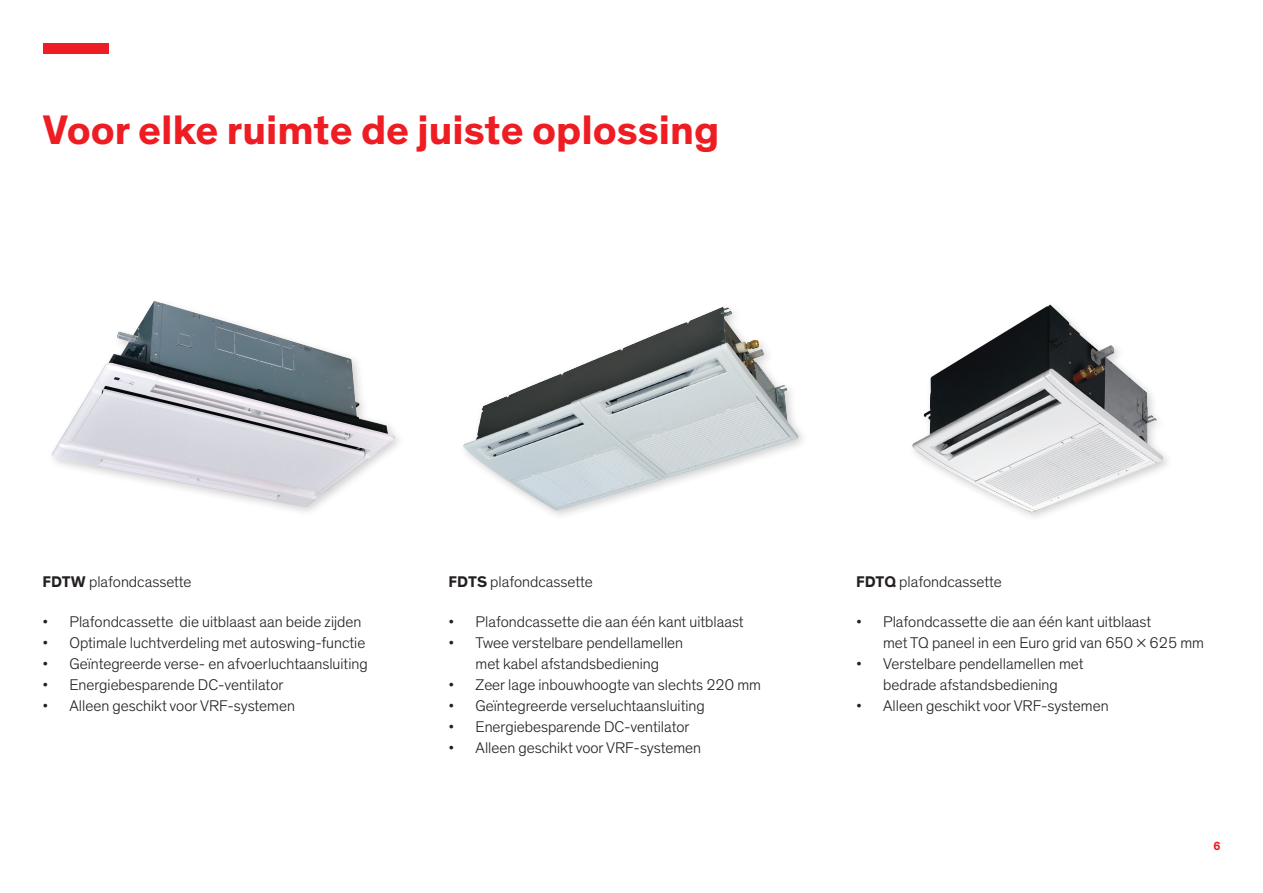
<style>
.page{position:relative;width:1263px;height:893px;background:#fff}
.page>*{position:absolute;margin:0;border:0;box-sizing:border-box;transform-origin:0 0}
.Kop_1_klein{font:700 42px "Theinhardt";color:#ee1d23}
.t1{font:300 15.75px/21px "Theinhardt";color:#231f20;text-align:center}
.Paginanummer_rechts{font:700 12px "Theinhardt";color:#ee1d23}
.s1{font-weight:700}
</style>
<div class="page">
<div style="left:43px;top:43px;width:66px;height:11px;background:#ee1d23"></div>
<img style="left:51px;top:301px;width:346px;height:209px">
<img style="left:463px;top:307px;width:335px;height:204px">
<img style="left:912px;top:305px;width:251px;height:207px">
<p class="Kop_1_klein" style="left:43px;top:104px;width:678px">Voor elke ruimte de juiste oplossing</p>
<p class="t1" style="left:43px;top:571px;width:151px"><span class="s1">FDTW</span> plafondcassette</p>
<p class="t1" style="left:43px;top:611px;width:320px">• Plafondcassette die uitblaast aan beide zijden</p>
<p class="t1" style="left:43px;top:632px;width:324px">• Optimale luchtverdeling met autoswing-functie</p>
<p class="t1" style="left:43px;top:653px;width:327px">• Geïntegreerde verse- en afvoerluchtaansluiting</p>
<p class="t1" style="left:43px;top:674px;width:242px">• Energiebesparende DC-ventilator</p>
<p class="t1" style="left:43px;top:695px;width:254px">• Alleen geschikt voor VRF-systemen</p>
<p class="t1" style="left:449px;top:571px;width:146px"><span class="s1">FDTS</span> plafondcassette</p>
<p class="t1" style="left:449px;top:611px;width:297px">• Plafondcassette die aan één kant uitblaast</p>
<p class="t1" style="left:449px;top:632px;width:236px">• Twee verstelbare pendellamellen met kabel afstandsbediening</p>
<p class="t1" style="left:449px;top:674px;width:314px">• Zeer lage inbouwhoogte van slechts 220 mm</p>
<p class="t1" style="left:449px;top:695px;width:258px">• Geïntegreerde verseluchtaansluiting</p>
<p class="t1" style="left:449px;top:716px;width:242px">• Energiebesparende DC-ventilator</p>
<p class="t1" style="left:449px;top:737px;width:254px">• Alleen geschikt voor VRF-systemen</p>
<p class="t1" style="left:856px;top:571px;width:147px"><span class="s1">FDTQ</span> plafondcassette</p>
<p class="t1" style="left:883px;top:611px;width:322px;text-align:left;text-indent:-27px">• Plafondcassette die aan één kant uitblaast<br>met TQ paneel in een Euro grid van 650 x 625 mm</p>
<p class="t1" style="left:856px;top:653px;width:229px">• Verstelbare pendellamellen met bedrade afstandsbediening</p>
<p class="t1" style="left:856px;top:695px;width:254px">• Alleen geschikt voor VRF-systemen</p>
<p class="Paginanummer_rechts" style="left:1213px;top:839px;width:9px">6</p>
</div>
